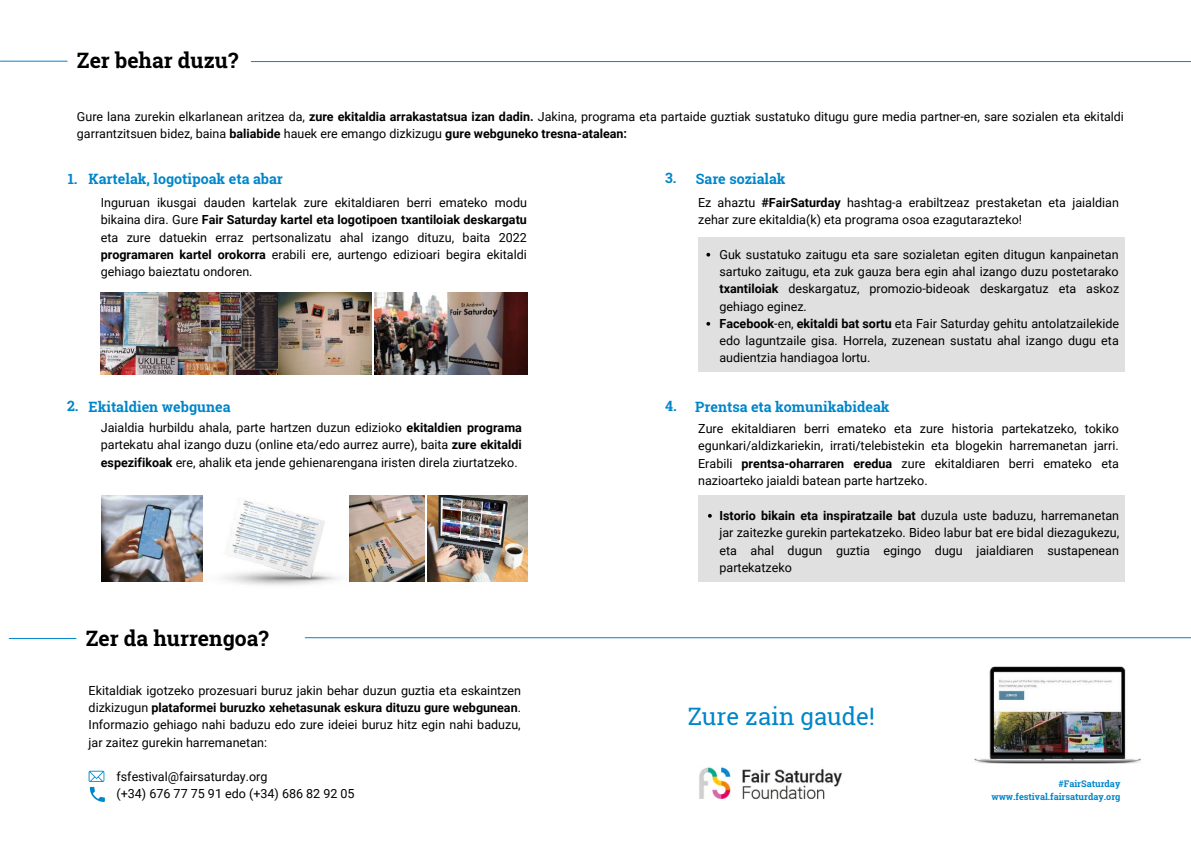
<style>
.page{position:relative;width:1191px;height:843px;background:#fff}
.page>*{position:absolute;margin:0;border:0;box-sizing:border-box;transform-origin:0 0}
.t1{font:24px "Roboto Slab";color:#0086ca}
.t2{font:700 21.2px "Roboto Slab";color:#000}
.t3{font:700 14.2px "Roboto Slab";color:#0086ca}
.t4{font:12.5px/17.3px "Roboto";color:#000;text-align:justify}
.t5{font:700 9.1px/12.8px "Roboto Slab";color:#0086ca;text-align:right}
.s1{font-weight:700}
</style>
<div class="page">
<hr style="left:0;top:61px;width:67px;height:1px;background:#0086ca">
<hr style="left:251px;top:61px;width:939px;height:1px;background:#0086ca">
<img style="left:101px;top:292px;width:271px;height:83px">
<img style="left:374px;top:292px;width:153px;height:83px">
<img style="left:101px;top:495px;width:102px;height:86px">
<img style="left:350px;top:495px;width:74px;height:86px">
<img style="left:427px;top:495px;width:100px;height:86px">
<img style="left:193px;top:497px;width:171px;height:89px">
<div style="left:698px;top:237px;width:426px;height:134px;background:#e0e0e0"></div>
<div style="left:698px;top:495px;width:426px;height:86px;background:#e0e0e0"></div>
<img style="left:699px;top:767px;width:144px;height:33px">
<svg style="left:89px;top:770px;width:16px;height:31px"></svg>
<hr style="left:9px;top:638px;width:67px;height:1px;background:#0086ca">
<img style="left:974px;top:666px;width:167px;height:97px">
<svg style="left:706px;top:253px;width:4px;height:3px"></svg>
<svg style="left:706px;top:322px;width:4px;height:3px"></svg>
<hr style="left:305px;top:637px;width:885px;height:1px;background:#0086ca">
<h2 class="t2" style="left:77px;top:46px;width:163px">Zer behar duzu?</h2>
<p class="t4" style="left:77px;top:108px;width:1048px">Gure lana zurekin elkarlanean aritzea da, <span class="s1">zure ekitaldia arrakastatsua izan dadin.</span> Jakina, programa eta partaide guztiak sustatuko ditugu gure media partner-en, sare sozialen eta ekitaldi garrantzitsuen bidez, baina <span class="s1">baliabide</span> hauek ere emango dizkizugu <span class="s1">gure webguneko tresna-atalean:</span></p>
<p class="t3" style="left:68px;top:169px;width:217px">1. Kartelak, logotipoak eta abar</p>
<p class="t4" style="left:101px;top:194px;width:427px">Inguruan ikusgai dauden kartelak zure ekitaldiaren berri emateko modu bikaina dira. Gure <span class="s1">Fair Saturday kartel eta logotipoen txantiloiak deskargatu </span>eta zure datuekin erraz pertsonalizatu ahal izango dituzu, baita 2022 <span class="s1">programaren kartel orokorra</span> erabili ere, aurtengo edizioari begira ekitaldi gehiago baieztatu ondoren.</p>
<p class="t3" style="left:67px;top:397px;width:165px">2. Ekitaldien webgunea</p>
<p class="t4" style="left:101px;top:419px;width:422px">Jaialdia hurbildu ahala, parte hartzen duzun edizioko <span class="s1">ekitaldien programa </span>partekatu ahal izango duzu (online eta/edo aurrez aurre), baita <span class="s1">zure ekitaldi espezifikoak</span> ere, ahalik eta jende gehienarengana iristen direla ziurtatzeko.</p>
<h2 class="t2" style="left:86px;top:623px;width:184px">Zer da hurrengoa?</h2>
<p class="t4" style="left:89px;top:681px;width:434px">Ekitaldiak igotzeko prozesuari buruz jakin behar duzun guztia eta eskaintzen dizkizugun <span class="s1">plataformei buruzko xehetasunak eskura dituzu gure webgunean</span>.<br>Informazio gehiago nahi baduzu edo zure ideiei buruz hitz egin nahi baduzu, jar zaitez gurekin harremanetan:</p>
<p class="t4" style="left:116px;top:768px;width:239px">fsfestival@fairsaturday.org<br>(+34) 676 77 75 91 edo (+34) 686 82 92 05</p>
<p class="t3" style="left:665px;top:169px;width:122px">3. Sare sozialak</p>
<p class="t4" style="left:698px;top:194px;width:422px">Ez ahaztu <span class="s1">#FairSaturday</span> hashtag-a erabiltzeaz prestaketan eta jaialdian zehar zure ekitaldia(k) eta programa osoa ezagutarazteko!</p>
<p class="t4" style="left:719px;top:246px;width:401px;text-align:left">Guk sustatuko zaitugu eta sare sozialetan egiten ditugun kanpainetan sartuko zaitugu, eta zuk gauza bera egin ahal izango duzu postetarako <span class="s1">txantiloiak</span> deskargatuz, promozio-bideoak deskargatuz eta askoz gehiago eginez.<br><span class="s1">Facebook</span>-en, <span class="s1">ekitaldi bat sortu</span> eta Fair Saturday gehitu antolatzailekide edo laguntzaile gisa. Horrela, zuzenean sustatu ahal izango dugu eta audientzia handiagoa lortu.</p>
<p class="t3" style="left:665px;top:397px;width:226px">4. Prentsa eta komunikabideak</p>
<p class="t4" style="left:698px;top:419px;width:422px">Zure ekitaldiaren berri emateko eta zure historia partekatzeko, tokiko egunkari/aldizkariekin, irrati/telebistekin eta blogekin harremanetan jarri.<br>Erabili <span class="s1">prentsa-oharraren eredua</span> zure ekitaldiaren berri emateko eta nazioarteko jaialdi batean parte hartzeko.</p>
<p class="t4" style="left:719px;top:506px;width:401px"><span class="s1">Istorio bikain eta inspiratzaile bat</span> duzula uste baduzu, harremanetan jar zaitezke gurekin partekatzeko. Bideo labur bat ere bidal diezagukezu, eta ahal dugun guztia egingo dugu jaialdiaren sustapenean partekatzeko</p>
<h1 class="t1" style="left:687px;top:699px;width:189px">Zure zain gaude!</h1>
<p class="t5" style="left:991px;top:777px;width:130px">#FairSaturday www.festival.fairsaturday.org</p>
</div>
